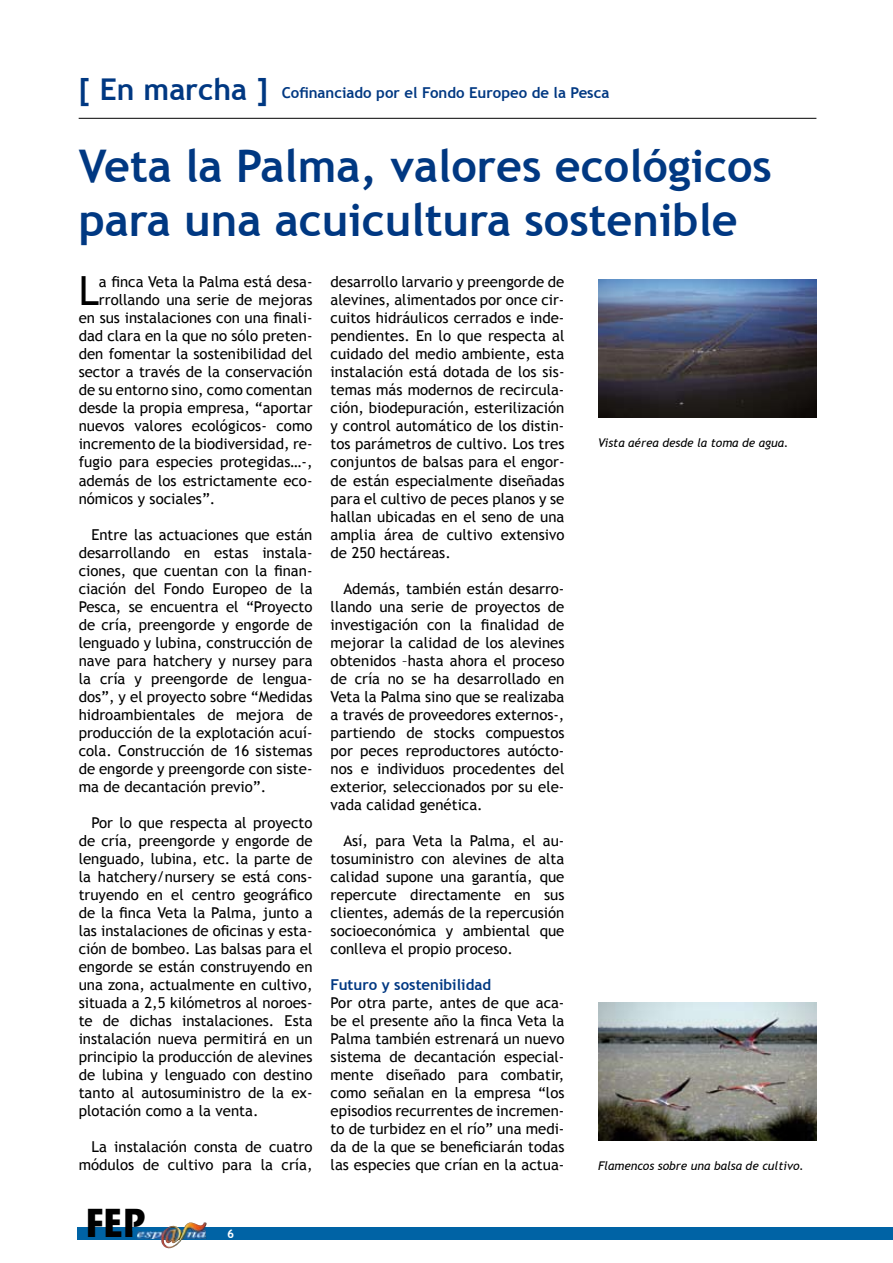
<style>
.page{position:relative;width:893px;height:1263px;background:#fff}
.page>*{position:absolute;margin:0;border:0;box-sizing:border-box;transform-origin:0 0}
.t1{font:700 45px/54px "Trebuchet MS";color:#003882}
.t2{font:40.2px "Trebuchet MS";color:#000}
.t3{font:700 40.05px "Stone Sans ITC";color:#000;scale:.83 1}
.t4{font:15px/18px "Trebuchet MS";color:#000;text-align:justify}
.t5{font:700 15px "Trebuchet MS";color:#003882}
.t6{font:italic 12px "Trebuchet MS";color:#000}
.t7{font:700 12px "Trebuchet MS";color:#fff}
.s1{font-size:30px}
</style>
<div class="page">
<img style="left:598px;top:1002px;width:218px;height:139px">
<img style="left:598px;top:279px;width:218px;height:138px">
<hr style="left:79px;top:118px;width:737px;height:1px;background:#000">
<div style="left:78px;top:1228px;width:815px;height:12px;background:#0063a5"></div>
<img style="left:137px;top:1222px;width:70px;height:27px">
<svg style="left:137px;top:1228px;width:70px;height:12px"></svg>
<p class="t5" style="left:79px;top:83px;width:532px"><span class="s1">[ En marcha ]</span> Cofinanciado por el Fondo Europeo de la Pesca</p>
<h1 class="t1" style="left:79px;top:139px;width:695px">Veta la Palma, valores ecológicos para una acuicultura sostenible</h1>
<h2 class="t2" style="left:79px;top:268px;width:22px">L</h2>
<p class="t4" style="left:99px;top:273px;width:215px">a finca Veta la Palma está desa-</p>
<p class="t4" style="left:99px;top:291px;width:215px">rrollando una serie de mejoras</p>
<p class="t4" style="left:79px;top:309px;width:235px">en sus instalaciones con una finali-</p>
<p class="t4" style="left:79px;top:327px;width:235px">dad clara en la que no sólo preten-</p>
<p class="t4" style="left:79px;top:345px;width:235px">den fomentar la sostenibilidad del</p>
<p class="t4" style="left:79px;top:363px;width:235px">sector a través de la conservación</p>
<p class="t4" style="left:79px;top:381px;width:235px">de su entorno sino, como comentan</p>
<p class="t4" style="left:79px;top:399px;width:235px">desde la propia empresa, “aportar</p>
<p class="t4" style="left:79px;top:417px;width:235px">nuevos valores ecológicos- como</p>
<p class="t4" style="left:79px;top:435px;width:235px">incremento de la biodiversidad, re-</p>
<p class="t4" style="left:79px;top:453px;width:235px">fugio para especies protegidas…-,</p>
<p class="t4" style="left:79px;top:471px;width:235px">además de los estrictamente eco-</p>
<p class="t4" style="left:79px;top:489px;width:138px">nómicos y sociales”.</p>
<p class="t4" style="left:79px;top:525px;width:235px;text-indent:13px">Entre las actuaciones que están desarrollando en estas instala&shy;ciones, que cuentan con la finan&shy;ciación del Fondo Europeo de la Pesca, se encuentra el “Proyecto de cría, preengorde y engorde de lenguado y lubina, construcción de nave para hatchery y nursey para la cría y preengorde de lengua&shy;dos”, y el proyecto sobre “Medidas hidroambientales de mejora de producción de la explotación acuí&shy;cola. Construcción de 16 sistemas de engorde y preengorde con siste&shy;ma de decantación previo”.</p>
<p class="t4" style="left:79px;top:813px;width:235px;text-indent:13px">Por lo que respecta al proyecto de cría, preengorde y engorde de lenguado, lubina, etc. la parte de la hatchery/nursery se está cons&shy;truyendo en el centro geográfico de la finca Veta la Palma, junto a las instalaciones de oficinas y esta&shy;ción de bombeo. Las balsas para el engorde se están construyendo en una zona, actualmente en cultivo, situada a 2,5 kilómetros al noroes&shy;te de dichas instalaciones. Esta instalación nueva permitirá en un principio la producción de alevines de lubina y lenguado con destino tanto al autosuministro de la ex&shy;plotación como a la venta.</p>
<p class="t4" style="left:79px;top:1137px;width:235px;text-align:right">La instalación consta de cuatro módulos de cultivo para la cría,</p>
<h3 class="t3" style="left:85px;top:1187px;width:74px">FEP</h3>
<p class="t7" style="left:227px;top:1226px;width:9px">6</p>
<p class="t4" style="left:331px;top:273px;width:235px">desarrollo larvario y preengorde de alevines, alimentados por once cir&shy;cuitos hidráulicos cerrados e inde&shy;pendientes. En lo que respecta al cuidado del medio ambiente, esta instalación está dotada de los sis&shy;temas más modernos de recircula&shy;ción, biodepuración, esterilización y control automático de los distin&shy;tos parámetros de cultivo. Los tres conjuntos de balsas para el engor&shy;de están especialmente diseñadas para el cultivo de peces planos y se hallan ubicadas en el seno de una amplia área de cultivo extensivo de 250 hectáreas.</p>
<p class="t4" style="left:331px;top:579px;width:235px;text-indent:13px">Además, también están desarro&shy;llando una serie de proyectos de investigación con la finalidad de mejorar la calidad de los alevines obtenidos –hasta ahora el proceso de cría no se ha desarrollado en Veta la Palma sino que se realizaba a través de proveedores externos-, partiendo de stocks compuestos por peces reproductores autócto&shy;nos e individuos procedentes del exterior, seleccionados por su ele&shy;vada calidad genética.</p>
<p class="t4" style="left:331px;top:831px;width:235px;text-indent:13px">Así, para Veta la Palma, el au&shy;tosuministro con alevines de alta calidad supone una garantía, que repercute directamente en sus clientes, además de la repercusión socioeconómica y ambiental que conlleva el propio proceso.</p>
<p class="t5" style="left:331px;top:975px;width:162px">Futuro y sostenibilidad</p>
<p class="t4" style="left:331px;top:993px;width:235px">Por otra parte, antes de que aca&shy;be el presente año la finca Veta la Palma también estrenará un nuevo sistema de decantación especial&shy;mente diseñado para combatir, como señalan en la empresa “los episodios recurrentes de incremen&shy;to de turbidez en el río” una medi&shy;da de la que se beneficiarán todas las especies que crían en la actua-</p>
<p class="t6" style="left:598px;top:435px;width:192px">Vista aérea desde la toma de agua.</p>
<p class="t6" style="left:598px;top:1159px;width:207px">Flamencos sobre una balsa de cultivo.</p>
</div>
